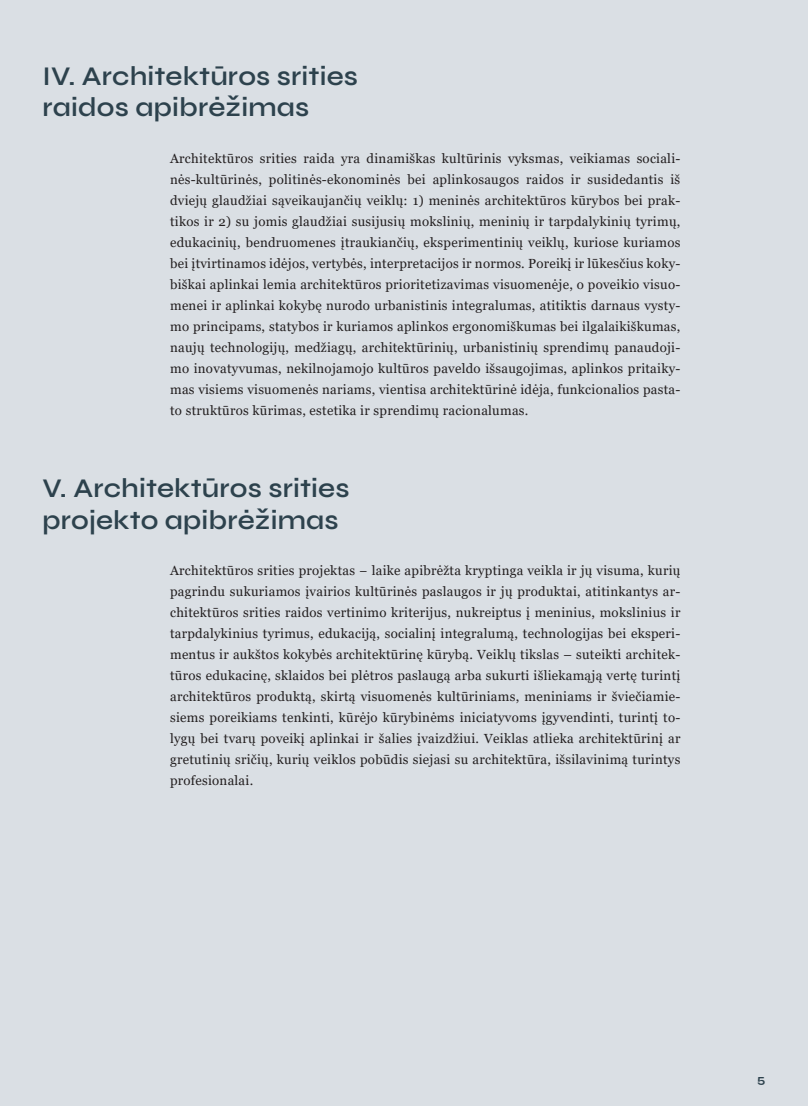
<style>
.page{position:relative;width:808px;height:1106px;background:#dadfe4}
.page>*{position:absolute;margin:0;border:0;box-sizing:border-box;transform-origin:0 0}
.t1{font:600 27px/31.5px "Syne";letter-spacing:.005em;color:#2d424d}
.t2{font:13.2px/21px "Georgia";letter-spacing:.02em;color:#231f20;text-align:justify}
.t3{font:700 12px "Syne";color:#2d424d}
</style>
<div class="page">
<h1 class="t1" style="left:43px;top:59px;width:317px">IV. Architektūros srities raidos apibrėžimas</h1>
<p class="t2" style="left:170px;top:148px;width:512px">Architektūros srities raida yra dinamiškas kultūrinis vyksmas, veikiamas sociali&shy;nės-kultūrinės, politinės-ekonominės bei aplinkosaugos raidos ir susidedantis iš dviejų glaudžiai sąveikaujančių veiklų: 1) meninės architektūros kūrybos bei prak&shy;tikos ir 2) su jomis glaudžiai susijusių mokslinių, meninių ir tarpdalykinių tyrimų, edukacinių, bendruomenes įtraukiančių, eksperimentinių veiklų, kuriose kuriamos bei įtvirtinamos idėjos, vertybės, interpretacijos ir normos. Poreikį ir lūkesčius koky&shy;biškai aplinkai lemia architektūros prioritetizavimas visuomenėje, o poveikio visuo&shy;menei ir aplinkai kokybę nurodo urbanistinis integralumas, atitiktis darnaus vysty&shy;mo principams, statybos ir kuriamos aplinkos ergonomiškumas bei ilgalaikiškumas, naujų technologijų, medžiagų, architektūrinių, urbanistinių sprendimų panaudoji&shy;mo inovatyvumas, nekilnojamojo kultūros paveldo išsaugojimas, aplinkos pritaiky&shy;mas visiems visuomenės nariams, vientisa architektūrinė idėja, funkcionalios pasta&shy;to struktūros kūrimas, estetika ir sprendimų racionalumas.</p>
<h1 class="t1" style="left:43px;top:472px;width:308px">V. Architektūros srities projekto apibrėžimas</h1>
<p class="t2" style="left:170px;top:560px;width:512px">Architektūros srities projektas − laike apibrėžta kryptinga veikla ir jų visuma, kurių pagrindu sukuriamos įvairios kultūrinės paslaugos ir jų produktai, atitinkantys ar&shy;chitektūros srities raidos vertinimo kriterijus, nukreiptus į meninius, mokslinius ir tarpdalykinius tyrimus, edukaciją, socialinį integralumą, technologijas bei eksperi&shy;mentus ir aukštos kokybės architektūrinę kūrybą. Veiklų tikslas – suteikti architek&shy;tūros edukacinę, sklaidos bei plėtros paslaugą arba sukurti išliekamąją vertę turintį architektūros produktą, skirtą visuomenės kultūriniams, meniniams ir šviečiamie&shy;siems poreikiams tenkinti, kūrėjo kūrybinėms iniciatyvoms įgyvendinti, turintį to&shy;lygų bei tvarų poveikį aplinkai ir šalies įvaizdžiui. Veiklas atlieka architektūrinį ar gretutinių sričių, kurių veiklos pobūdis siejasi su architektūra, išsilavinimą turintys profesionalai.</p>
<p class="t3" style="left:757px;top:1071px;width:10px">5</p>
</div>
